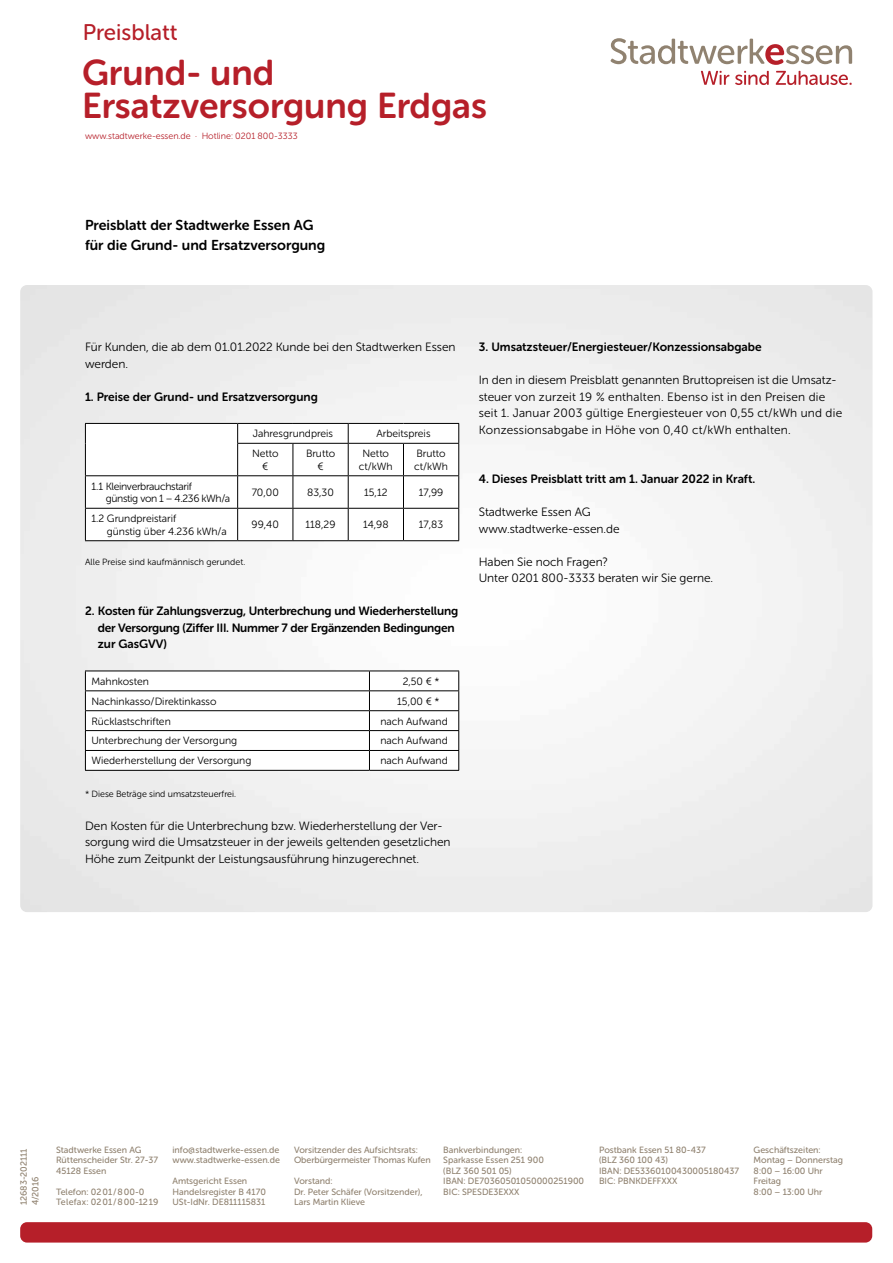
<style>
.page{position:relative;width:893px;height:1263px;background:#fff}
.page>*{position:absolute;margin:0;border:0;box-sizing:border-box;transform-origin:0 0}
.t1{font:35.7px/33px "Museo Sans Rounded 700";color:#b61f29}
.t2{font:22.5px "Museo Sans Rounded 500";color:#b61f29}
.t3{font:14.25px/19.5px "Museo Sans Rounded 700";color:#000}
.t4{font:12px/16.5px "Museo Sans Rounded 300";color:#000}
.t5{font:12px/16.5px "Museo Sans Rounded 700";letter-spacing:-.01em;color:#000}
.t6{font:12px/16.5px "Museo Sans Rounded 300";letter-spacing:.02em;color:#000}
.t7{font:10.5px/12.6px "Museo Sans Rounded 300";color:#000;text-align:center}
.t8{font:10.5px/12.6px "Museo Sans Rounded 300";letter-spacing:-.03em;color:#000}
.t9{font:9px/10.5px "Museo Sans Rounded 500";color:#908270}
.t10{font:9px "Museo Sans Rounded 300";color:#000}
.t11{font:9px "Museo Sans Rounded 300";color:#b61f29}
</style>
<div class="page">
<div style="left:20px;top:1222px;width:852px;height:20px;background:#b61f29;border-radius:7px"></div>
<svg style="left:611px;top:38px;width:241px;height:27px"></svg>
<svg style="left:701px;top:71px;width:151px;height:14px"></svg>
<svg style="left:85px;top:423px;width:374px;height:117px"></svg>
<hr style="left:237px;top:443px;width:56px;height:1px;background:#000">
<hr style="left:237px;top:444px;width:1px;height:31px;background:#000">
<hr style="left:293px;top:443px;width:55px;height:1px;background:#000">
<hr style="left:293px;top:444px;width:1px;height:31px;background:#000">
<hr style="left:348px;top:443px;width:55px;height:1px;background:#000">
<hr style="left:348px;top:444px;width:1px;height:31px;background:#000">
<hr style="left:403px;top:443px;width:56px;height:1px;background:#000">
<hr style="left:403px;top:444px;width:1px;height:31px;background:#000">
<hr style="left:458px;top:444px;width:1px;height:31px;background:#000">
<hr style="left:85px;top:475px;width:153px;height:1px;background:#000">
<hr style="left:85px;top:476px;width:1px;height:32px;background:#000">
<hr style="left:238px;top:475px;width:55px;height:1px;background:#000">
<hr style="left:237px;top:476px;width:1px;height:32px;background:#000">
<hr style="left:293px;top:475px;width:55px;height:1px;background:#000">
<hr style="left:293px;top:476px;width:1px;height:32px;background:#000">
<hr style="left:348px;top:475px;width:55px;height:1px;background:#000">
<hr style="left:348px;top:476px;width:1px;height:32px;background:#000">
<hr style="left:403px;top:475px;width:56px;height:1px;background:#000">
<hr style="left:403px;top:476px;width:1px;height:32px;background:#000">
<hr style="left:458px;top:476px;width:1px;height:32px;background:#000">
<hr style="left:85px;top:508px;width:153px;height:1px;background:#000">
<hr style="left:85px;top:509px;width:1px;height:31px;background:#000">
<hr style="left:238px;top:508px;width:55px;height:1px;background:#000">
<hr style="left:237px;top:509px;width:1px;height:31px;background:#000">
<hr style="left:293px;top:508px;width:55px;height:1px;background:#000">
<hr style="left:293px;top:509px;width:1px;height:31px;background:#000">
<hr style="left:348px;top:508px;width:55px;height:1px;background:#000">
<hr style="left:348px;top:509px;width:1px;height:31px;background:#000">
<hr style="left:403px;top:508px;width:56px;height:1px;background:#000">
<hr style="left:403px;top:509px;width:1px;height:31px;background:#000">
<hr style="left:458px;top:509px;width:1px;height:31px;background:#000">
<hr style="left:85px;top:540px;width:153px;height:1px;background:#000">
<hr style="left:238px;top:540px;width:55px;height:1px;background:#000">
<hr style="left:293px;top:540px;width:55px;height:1px;background:#000">
<hr style="left:348px;top:540px;width:55px;height:1px;background:#000">
<hr style="left:403px;top:540px;width:56px;height:1px;background:#000">
<svg style="left:85px;top:671px;width:374px;height:99px"></svg>
<hr style="left:85px;top:770px;width:284px;height:1px;background:#000">
<hr style="left:369px;top:770px;width:90px;height:1px;background:#000">
<h2 class="t2" style="left:83px;top:20px;width:96px">Preisblatt</h2>
<h1 class="t1" style="left:82px;top:56px;width:406px">Grund- und<br>Ersatzversorgung Erdgas</h1>
<p class="t11" style="left:85px;top:131px;width:214px">www.stadtwerke-essen.de · Hotline: 0201 800-3333</p>
<h3 class="t3" style="left:85px;top:215px;width:242px">Preisblatt der Stadtwerke Essen AG für die Grund- und Ersatzversorgung</h3>
<h3 class="t4" style="left:85px;top:339px;width:372px">Für Kunden, die ab dem 01.01.2022 Kunde bei den Stadtwerken Essen werden.</h3>
<h3 class="t5" style="left:85px;top:388px;width:234px">1. Preise der Grund- und Ersatzversorgung</h3>
<p class="t7" style="left:253px;top:427px;width:82px">Jahresgrundpreis</p>
<p class="t7" style="left:376px;top:427px;width:56px">Arbeitspreis</p>
<p class="t7" style="left:252px;top:447px;width:28px">Netto €</p>
<p class="t7" style="left:306px;top:447px;width:31px">Brutto €</p>
<p class="t7" style="left:359px;top:447px;width:35px">Netto ct/kWh</p>
<p class="t7" style="left:414px;top:447px;width:35px;text-align:left">Brutto ct/kWh</p>
<p class="t8" style="left:106px;top:480px;width:126px;text-indent:-14px">1.1 Kleinverbrauchstarif<br>günstig von 1 – 4.236 kWh/a</p>
<p class="t7" style="left:252px;top:486px;width:29px">70,00</p>
<p class="t7" style="left:307px;top:486px;width:28px">83,30</p>
<p class="t7" style="left:364px;top:486px;width:25px">15,12</p>
<p class="t7" style="left:419px;top:486px;width:26px">17,99</p>
<p class="t7" style="left:107px;top:512px;width:122px;text-align:left;text-indent:-15px">1.2 Grundpreistarif<br>günstig über 4.236 kWh/a</p>
<p class="t7" style="left:252px;top:519px;width:29px">99,40</p>
<p class="t7" style="left:306px;top:519px;width:31px">118,29</p>
<p class="t7" style="left:363px;top:519px;width:27px">14,98</p>
<p class="t7" style="left:419px;top:519px;width:26px">17,83</p>
<p class="t10" style="left:85px;top:557px;width:162px">Alle Preise sind kaufmännisch gerundet.</p>
<h3 class="t5" style="left:98px;top:603px;width:362px;text-indent:-13px">2. Kosten für Zahlungsverzug, Unterbrechung und Wiederherstellung der Versorgung (Ziffer III. Nummer 7 der Ergänzenden Bedingungen zur GasGVV)</h3>
<p class="t7" style="left:91px;top:675px;width:59px">Mahnkosten</p>
<p class="t7" style="left:403px;top:675px;width:38px">2,50 € *</p>
<p class="t7" style="left:91px;top:695px;width:127px">Nachinkasso/Direktinkasso</p>
<p class="t7" style="left:397px;top:695px;width:44px">15,00 € *</p>
<p class="t7" style="left:91px;top:715px;width:81px">Rücklastschriften</p>
<p class="t7" style="left:380px;top:715px;width:69px">nach Aufwand</p>
<p class="t7" style="left:91px;top:735px;width:147px">Unterbrechung der Versorgung</p>
<p class="t7" style="left:380px;top:735px;width:69px">nach Aufwand</p>
<p class="t7" style="left:91px;top:754px;width:161px">Wiederherstellung der Versorgung</p>
<p class="t7" style="left:380px;top:754px;width:69px">nach Aufwand</p>
<p class="t10" style="left:85px;top:789px;width:153px">* Diese Beträge sind umsatzsteuerfrei.</p>
<h3 class="t4" style="left:85px;top:817px;width:367px">Den Kosten für die Unterbrechung bzw. Wiederherstellung der Ver&shy;sorgung wird die Umsatzsteuer in der jeweils geltenden gesetzlichen<br>Höhe zum Zeitpunkt der Leistungsausführung hinzugerechnet.</h3>
<h3 class="t5" style="left:479px;top:339px;width:284px">3. Umsatzsteuer/Energiesteuer/Konzessionsabgabe</h3>
<p class="t6" style="left:479px;top:372px;width:365px">In den in diesem Preisblatt genannten Bruttopreisen ist die Umsatz&shy;steuer von zurzeit 19 % enthalten. Ebenso ist in den Preisen die seit 1. Januar 2003 gültige Energiesteuer von 0,55 ct/kWh und die Konzessionsabgabe in Höhe von 0,40 ct/kWh enthalten.</p>
<h3 class="t5" style="left:479px;top:471px;width:278px">4. Dieses Preisblatt tritt am 1. Januar 2022 in Kraft.</h3>
<h3 class="t4" style="left:479px;top:504px;width:142px">Stadtwerke Essen AG www.stadtwerke-essen.de</h3>
<h3 class="t4" style="left:479px;top:553px;width:236px">Haben Sie noch Fragen?<br>Unter 0201 800-3333 beraten wir Sie gerne.</h3>
<p class="t9" style="left:18px;top:1205px;width:59px;line-height:11.7px;rotate:-90deg">12683-202111<br>4/2016</p>
<p class="t9" style="left:56px;top:1144px;width:104px">Stadtwerke Essen AG<br>Rüttenscheider Str. 27-37<br>45128 Essen</p>
<p class="t9" style="left:56px;top:1186px;width:104px">Telefon: 0201/800-0<br>Telefax: 0201/800-1219</p>
<p class="t9" style="left:172px;top:1144px;width:109px">info@stadtwerke-essen.de www.stadtwerke-essen.de</p>
<p class="t9" style="left:172px;top:1176px;width:95px">Amtsgericht Essen<br>Handelsregister B 4170<br>USt-IdNr. DE811115831</p>
<p class="t9" style="left:294px;top:1145px;width:138px">Vorsitzender des Aufsichtsrats:<br>Oberbürgermeister Thomas Kufen</p>
<p class="t9" style="left:294px;top:1176px;width:130px">Vorstand:<br>Dr. Peter Schäfer (Vorsitzender),<br>Lars Martin Klieve</p>
<p class="t9" style="left:443px;top:1145px;width:142px">Bankverbindungen:<br>Sparkasse Essen 251 900<br>(BLZ 360 501 05)<br>IBAN: DE70360501050000251900<br>BIC: SPESDE3EXXX</p>
<p class="t9" style="left:599px;top:1145px;width:141px">Postbank Essen 51 80-437<br>(BLZ 360 100 43)<br>IBAN: DE53360100430005180437<br>BIC: PBNKDEFFXXX</p>
<p class="t9" style="left:754px;top:1145px;width:91px">Geschäftszeiten:<br>Montag – Donnerstag<br>8:00 – 16:00 Uhr<br>Freitag<br>8:00 – 13:00 Uhr</p>
</div>
